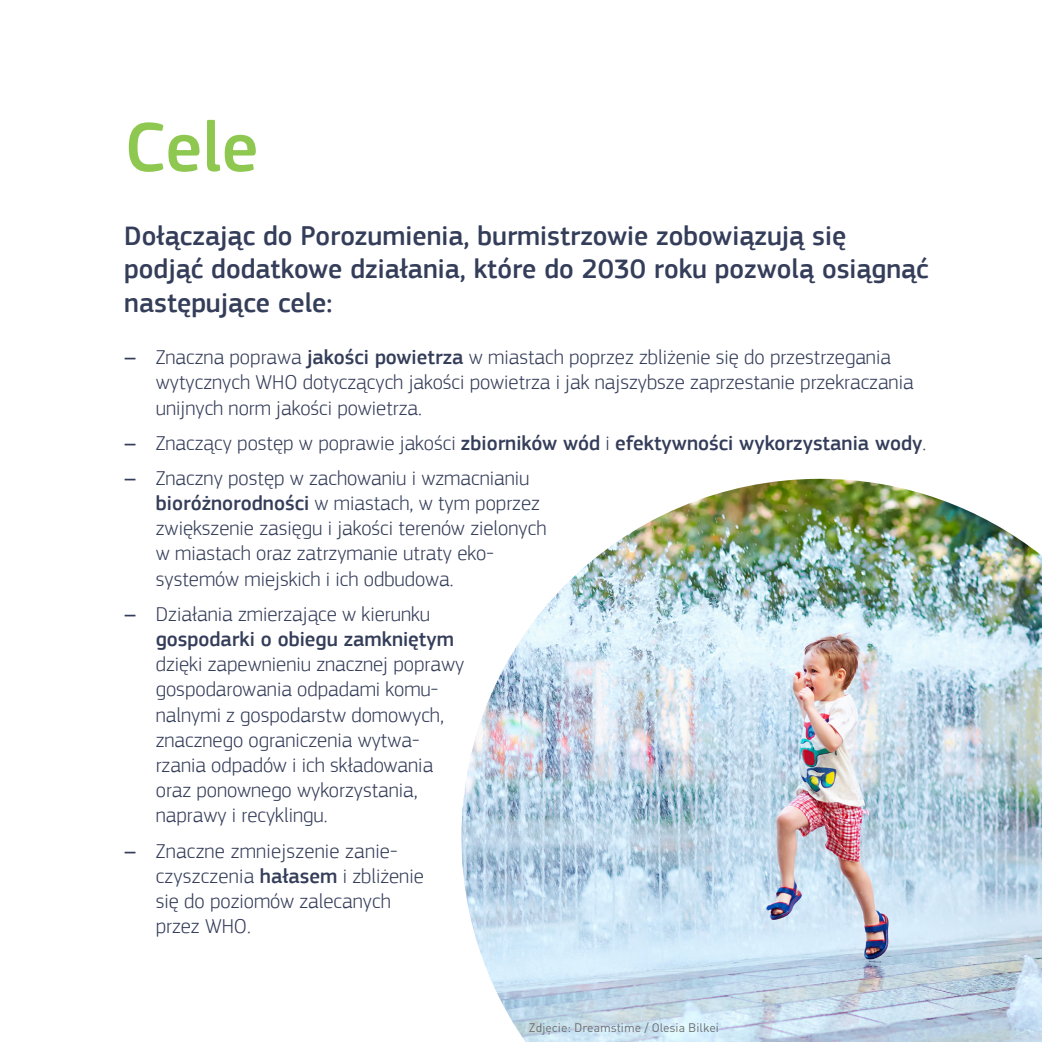
<style>
.page{position:relative;width:1042px;height:1042px;background:#fff}
.page>*{position:absolute;margin:0;border:0;box-sizing:border-box;transform-origin:0 0}
.Heading{font:500 72.8px "EC Square Sans Pro";color:#8fc851}
.Copy{font:500 28px/33.6px "EC Square Sans Pro";color:#343d59}
.t1{font:300 21px/25.2px "EC Square Sans Pro";color:#343d59}
.t2{font:500 21px "EC Square Sans Pro";color:#343d59}
.Copy-2{font:12.25px "DIN Pro";color:#6c6d70}
.s1{font-weight:500}
.s2{font-weight:300}
</style>
<div class="page">
<img style="left:461px;top:479px;width:581px;height:563px">
<p class="Heading" style="left:124px;top:105px;width:136px">Cele</p>
<p class="Copy" style="left:124px;top:219px;width:806px">Dołączając do Porozumienia, burmistrzowie zobowiązują się podjąć dodatkowe działania, które do 2030 roku pozwolą osiągnąć następujące cele:</p>
<p class="t1" style="left:156px;top:344px;width:759px;text-indent:-32px"><span class="s1">‒</span> Znaczna poprawa <span class="s1">jakości powietrza</span> w miastach poprzez zbliżenie się do przestrzegania wytycznych WHO dotyczących jakości powietrza i jak najszybsze zaprzestanie przekraczania unijnych norm jakości powietrza.</p>
<p class="t2" style="left:124px;top:430px;width:803px">‒ <span class="s2">Znaczący postęp w poprawie jakości</span> zbiorników wód <span class="s2">i</span> efektywności wykorzystania wody<span class="s2">.</span></p>
<p class="t1" style="left:156px;top:465px;width:392px;text-indent:-32px"><span class="s1">‒</span> Znaczny postęp w zachowaniu i wzmacnianiu <span class="s1">bioróżnorodności</span> w miastach, w tym poprzez zwiększenie zasięgu i jakości terenów zielonych w miastach oraz zatrzymanie utraty eko&shy;systemów miejskich i ich odbudowa.</p>
<p class="t1" style="left:156px;top:601px;width:310px;text-indent:-32px"><span class="s1">‒</span> Działania zmierzające w kierunku <span class="s1">gospodarki o obiegu zamkniętym </span>dzięki zapewnieniu znacznej poprawy gospodarowania odpadami komu&shy;nalnymi z gospodarstw domowych, znacznego ograniczenia wytwa&shy;rzania odpadów i ich składowania oraz ponownego wykorzystania, naprawy i recyklingu.</p>
<p class="t1" style="left:156px;top:838px;width:269px;text-indent:-32px"><span class="s1">‒</span> Znaczne zmniejszenie zanie&shy;czyszczenia <span class="s1">hałasem</span> i zbliżenie się do poziomów zalecanych przez WHO.</p>
<p class="Copy-2" style="left:529px;top:1018px;width:192px">Zdjęcie: Dreamstime / Olesia Bilkei</p>
</div>
